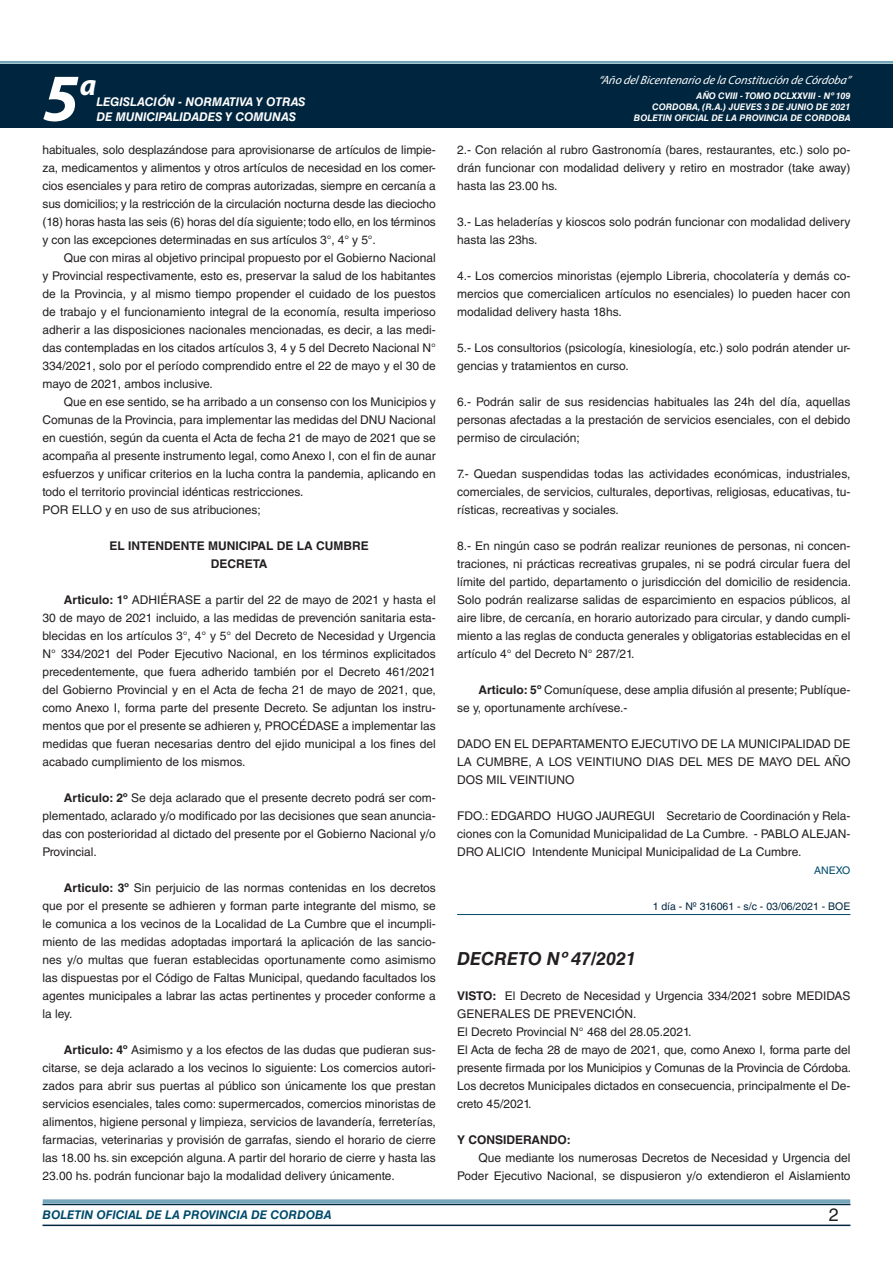
<style>
.page{position:relative;width:893px;height:1263px;background:#fff}
.page>*{position:absolute;margin:0;border:0;box-sizing:border-box;transform-origin:0 0}
.t1{font:italic 700 67.5px "Myriad Pro";color:#fff}
.t2{font:italic 700 30px "Myriad Pro";color:#fff}
.NOMBRE_DE_MINISTERIO{font:italic 700 18px "Helvetica LT Std";color:#231f20}
.t3{font:18px "Helvetica LT Std";color:#231f20}
.BASE{font:12px/18px "Helvetica LT Std";color:#231f20;text-align:justify}
.t4{font:italic 700 12px "Helvetica LT Std";color:#fff}
.t5{font:italic 12px "Myriad Pro";color:#fff}
.RESUELVE{font:700 12px "Helvetica LT Std";color:#231f20}
.t6{font:italic 700 12px "Helvetica LT Std";color:#004b6c}
.BASE-2{font:700 12px "Helvetica LT Std";color:#231f20}
.FECHA_DE_VENCIMIENTO{font:10.5px "Helvetica LT Std";color:#00263f}
.ANEXO{font:10.5px "Helvetica LT Std";color:#004b6c}
.t7{font:italic 700 9px/10.8px "Helvetica LT Std";color:#fff;text-align:right}
.s1{font-weight:700}
</style>
<div class="page">
<div style="left:0;top:61px;width:893px;height:6px;background:#fff;opacity:.75"></div>
<div style="left:0;top:64px;width:893px;height:64px;background:#00263f"></div>
<hr style="left:43px;top:1224px;width:807px;height:2px;background:#00263f">
<div style="left:42px;top:1198px;width:809px;height:8px;background:#fff;opacity:.75"></div>
<hr style="left:457px;top:914px;width:393px;height:1px;background:#004b6c">
<h1 class="t1" style="left:43px;top:54px;width:38px">5</h1>
<h2 class="t2" style="left:80px;top:66px;width:18px">a</h2>
<p class="t4" style="left:96px;top:95px;width:211px">LEGISLACIÓN - NORMATIVA Y OTRAS</p>
<p class="t4" style="left:96px;top:109px;width:201px">DE MUNICIPALIDADES Y COMUNAS</p>
<p class="t5" style="left:598px;top:72px;width:254px">“Año delBicentenario de la Constitución de Córdoba”</p>
<p class="t7" style="left:634px;top:91px;width:218px">AÑO CVIII - TOMO DCLXXVIII - Nº 109<br>CORDOBA, (R.A.) JUEVES 3 DE JUNIO DE 2021<br>BOLETIN OFICIAL DE LA PROVINCIA DE CORDOBA</p>
<p class="BASE" style="left:43px;top:141px;width:395px">habituales, solo desplazándose para aprovisionarse de artículos de limpie&shy;za, medicamentos y alimentos y otros artículos de necesidad en los comer&shy;cios esenciales y para retiro de compras autorizadas, siempre en cercanía a sus domicilios; y la restricción de la circulación nocturna desde las dieciocho (18) horas hasta las seis (6) horas del día siguiente; todo ello, en los términos y con las excepciones determinadas en sus artículos 3°, 4° y 5°.</p>
<p class="BASE" style="left:43px;top:249px;width:395px;text-indent:21px">Que con miras al objetivo principal propuesto por el Gobierno Nacional y Provincial respectivamente, esto es, preservar la salud de los habitantes de la Provincia, y al mismo tiempo propender el cuidado de los puestos de trabajo y el funcionamiento integral de la economía, resulta imperioso adherir a las disposiciones nacionales mencionadas, es decir, a las medi&shy;das contempladas en los citados artículos 3, 4 y 5 del Decreto Nacional N° 334/2021, solo por el período comprendido entre el 22 de mayo y el 30 de mayo de 2021, ambos inclusive.</p>
<p class="BASE" style="left:43px;top:393px;width:395px;text-indent:21px">Que en ese sentido, se ha arribado a un consenso con los Municipios y Comunas de la Provincia, para implementar las medidas del DNU Nacional en cuestión, según da cuenta el Acta de fecha 21 de mayo de 2021 que se acompaña al presente instrumento legal, como Anexo I, con el fin de aunar esfuerzos y unificar criterios en la lucha contra la pandemia, aplicando en todo el territorio provincial idénticas restricciones.</p>
<p class="BASE" style="left:43px;top:501px;width:220px">POR ELLO y en uso de sus atribuciones;</p>
<p class="RESUELVE" style="left:109px;top:538px;width:261px">EL INTENDENTE MUNICIPAL DE LA CUMBRE</p>
<p class="RESUELVE" style="left:211px;top:556px;width:58px">DECRETA</p>
<p class="BASE" style="left:43px;top:591px;width:395px;text-indent:21px"><span class="s1">Articulo: 1º</span> ADHIÉRASE a partir del 22 de mayo de 2021 y hasta el 30 de mayo de 2021 incluido, a las medidas de prevención sanitaria esta&shy;blecidas en los artículos 3°, 4° y 5° del Decreto de Necesidad y Urgencia N° 334/2021 del Poder Ejecutivo Nacional, en los términos explicitados precedentemente, que fuera adherido también por el Decreto 461/2021 del Gobierno Provincial y en el Acta de fecha 21 de mayo de 2021, que, como Anexo I, forma parte del presente Decreto. Se adjuntan los instru&shy;mentos que por el presente se adhieren y, PROCÉDASE a implementar las medidas que fueran necesarias dentro del ejido municipal a los fines del acabado cumplimiento de los mismos.</p>
<p class="BASE" style="left:43px;top:789px;width:395px;text-indent:21px"><span class="s1">Articulo: 2º</span> Se deja aclarado que el presente decreto podrá ser com&shy;plementado, aclarado y/o modificado por las decisiones que sean anuncia&shy;das con posterioridad al dictado del presente por el Gobierno Nacional y/o Provincial.</p>
<p class="BASE" style="left:43px;top:879px;width:395px;text-indent:21px"><span class="s1">Articulo: 3º</span> Sin perjuicio de las normas contenidas en los decretos que por el presente se adhieren y forman parte integrante del mismo, se le comunica a los vecinos de la Localidad de La Cumbre que el incumpli&shy;miento de las medidas adoptadas importará la aplicación de las sancio&shy;nes y/o multas que fueran establecidas oportunamente como asimismo las dispuestas por el Código de Faltas Municipal, quedando facultados los agentes municipales a labrar las actas pertinentes y proceder conforme a la ley.</p>
<p class="BASE" style="left:43px;top:1041px;width:395px;text-indent:21px"><span class="s1">Articulo: 4º</span> Asimismo y a los efectos de las dudas que pudieran sus&shy;citarse, se deja aclarado a los vecinos lo siguiente: Los comercios autori&shy;zados para abrir sus puertas al público son únicamente los que prestan servicios esenciales, tales como: supermercados, comercios minoristas de alimentos, higiene personal y limpieza, servicios de lavandería, ferreterías, farmacias, veterinarias y provisión de garrafas, siendo el horario de cierre las 18.00 hs. sin excepción alguna. A partir del horario de cierre y hasta las 23.00 hs. podrán funcionar bajo la modalidad delivery únicamente.</p>
<p class="BASE" style="left:457px;top:141px;width:395px">2.- Con relación al rubro Gastronomía (bares, restaurantes, etc.) solo po&shy;drán funcionar con modalidad delivery y retiro en mostrador (take away) hasta las 23.00 hs.</p>
<p class="BASE" style="left:457px;top:213px;width:395px">3.- Las heladerías y kioscos solo podrán funcionar con modalidad delivery hasta las 23hs.</p>
<p class="BASE" style="left:457px;top:267px;width:395px">4.- Los comercios minoristas (ejemplo Libreria, chocolatería y demás co&shy;mercios que comercialicen artículos no esenciales) lo pueden hacer con modalidad delivery hasta 18hs.</p>
<p class="BASE" style="left:457px;top:339px;width:395px">5.- Los consultorios (psicología, kinesiología, etc.) solo podrán atender ur&shy;gencias y tratamientos en curso.</p>
<p class="BASE" style="left:457px;top:393px;width:395px">6.- Podrán salir de sus residencias habituales las 24h del día, aquellas personas afectadas a la prestación de servicios esenciales, con el debido permiso de circulación;</p>
<p class="BASE" style="left:457px;top:465px;width:395px">7.- Quedan suspendidas todas las actividades económicas, industriales, comerciales, de servicios, culturales, deportivas, religiosas, educativas, tu&shy;rísticas, recreativas y sociales.</p>
<p class="BASE" style="left:457px;top:537px;width:396px">8.- En ningún caso se podrán realizar reuniones de personas, ni concen&shy;traciones, ni prácticas recreativas grupales, ni se podrá circular fuera del límite del partido, departamento o jurisdicción del domicilio de residencia.<br>Solo podrán realizarse salidas de esparcimiento en espacios públicos, al aire libre, de cercanía, en horario autorizado para circular, y dando cumpli&shy;miento a las reglas de conducta generales y obligatorias establecidas en el artículo 4° del Decreto N° 287/21.</p>
<p class="BASE" style="left:457px;top:681px;width:395px;text-indent:21px"><span class="s1">Articulo: 5º</span> Comuníquese, dese amplia difusión al presente; Publíque&shy;se y, oportunamente archívese.-</p>
<p class="BASE" style="left:457px;top:735px;width:395px">DADO EN EL DEPARTAMENTO EJECUTIVO DE LA MUNICIPALIDAD DE LA CUMBRE, A LOS VEINTIUNO DIAS DEL MES DE MAYO DEL AÑO DOS MIL VEINTIUNO</p>
<p class="BASE" style="left:457px;top:807px;width:395px">FDO.: EDGARDO HUGO JAUREGUI Secretario de Coordinación y Rela&shy;ciones con la Comunidad Municipalidad de La Cumbre. - PABLO ALEJAN-DRO ALICIO Intendente Municipal Municipalidad de La Cumbre.</p>
<p class="ANEXO" style="left:814px;top:864px;width:38px">ANEXO</p>
<p class="FECHA_DE_VENCIMIENTO" style="left:653px;top:900px;width:199px">1 día - Nº 316061 - s/c - 03/06/2021 - BOE</p>
<p class="NOMBRE_DE_MINISTERIO" style="left:457px;top:948px;width:181px">DECRETO Nº 47/2021</p>
<p class="BASE" style="left:457px;top:987px;width:395px"><span class="s1">VISTO:</span> El Decreto de Necesidad y Urgencia 334/2021 sobre MEDIDAS<br>GENERALES DE PREVENCIÓN.</p>
<p class="BASE" style="left:457px;top:1023px;width:236px">El Decreto Provincial N° 468 del 28.05.2021.</p>
<p class="BASE" style="left:457px;top:1041px;width:396px">El Acta de fecha 28 de mayo de 2021, que, como Anexo I, forma parte del presente firmada por los Municipios y Comunas de la Provincia de Córdoba.</p>
<p class="BASE" style="left:457px;top:1077px;width:395px">Los decretos Municipales dictados en consecuencia, principalmente el De&shy;creto 45/2021.</p>
<p class="BASE-2" style="left:457px;top:1132px;width:115px">Y CONSIDERANDO:</p>
<p class="BASE" style="left:457px;top:1149px;width:395px;text-align:right">Que mediante los numerosas Decretos de Necesidad y Urgencia del<br>Poder Ejecutivo Nacional, se dispusieron y/o extendieron el Aislamiento</p>
<p class="t6" style="left:43px;top:1208px;width:290px">BOLETIN OFICIAL DE LA PROVINCIA DE CORDOBA</p>
<p class="t3" style="left:829px;top:1204px;width:12px">2</p>
</div>
